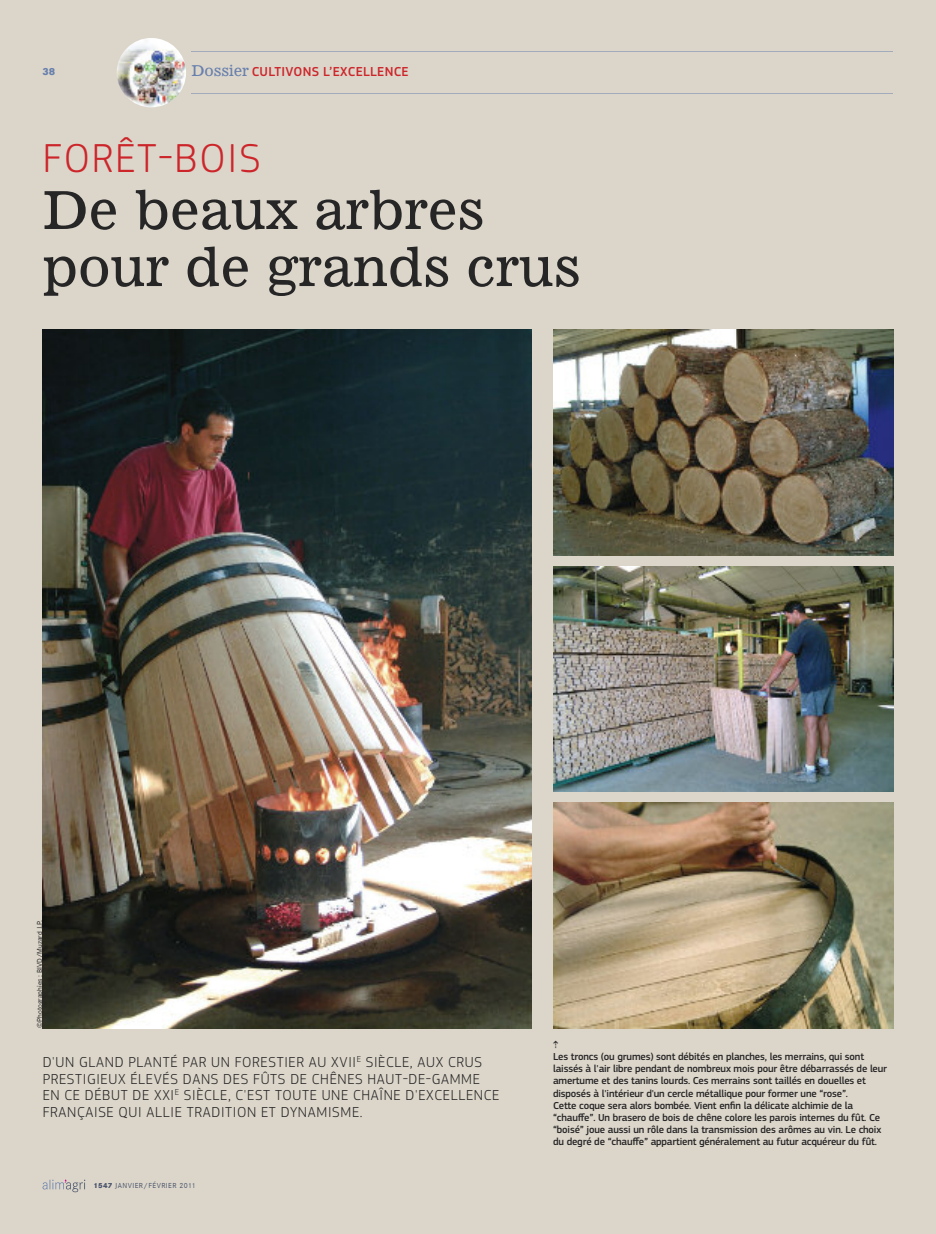
<style>
.page{position:relative;width:936px;height:1234px;background:#fff}
.page>*{position:absolute;margin:0;border:0;box-sizing:border-box;transform-origin:0 0}
.t1{font:52.5px/57px "News 701 BT Roman A";color:#272627}
.t2{font:300 42px "PF Square Sans Pro";letter-spacing:.045em;color:#cc262b}
.t3{font:300 15px/16.5px "PF Square Sans Pro";letter-spacing:.045em;color:#272627}
.t4{font:500 13.5px "PF Square Sans Pro";letter-spacing:.02em;color:#cc262b}
.t5{font:500 10.5px/12px "PF Square Sans Pro";letter-spacing:-.015em;color:#272627}
.t6{font:800 10.5px "Corporate S";color:#6880ad}
.t7{font:7.5px "Corporate S";color:#272627}
.t8{font:7.5px "Corporate S";letter-spacing:.06em;color:#48526a}
.s1{font-family:"News 701 BT Roman A";font-weight:400;font-size:15px;color:#6880ad}
.s2{font-weight:800}
</style>
<div class="page">
<div style="left:0;top:0;width:935px;height:1233px;background:#dcd6ca"></div>
<img style="left:117px;top:38px;width:69px;height:69px;border-radius:50%">
<hr style="left:191px;top:51px;width:702px;height:1px;background:#a2abbb">
<hr style="left:191px;top:94px;width:702px;height:1px;background:#a2abbb">
<svg style="left:43px;top:1179px;width:42px;height:12px"></svg>
<img style="left:553px;top:329px;width:340px;height:226px">
<img style="left:43px;top:329px;width:488px;height:699px">
<img style="left:553px;top:566px;width:340px;height:225px">
<img style="left:553px;top:802px;width:340px;height:226px">
<p class="t6" style="left:43px;top:65px;width:14px">38</p>
<p class="t4" style="left:191px;top:67px;width:219px"><span class="s1">Dossier</span> CULTIVONS L’exCeLLeNCe</p>
<p class="t2" style="left:43px;top:144px;width:219px">FORÊT-BOIS</p>
<p class="t1" style="left:43px;top:186px;width:539px">De beaux arbres pour de grands crus</p>
<p class="t7" style="left:35px;top:1027px;width:109px;rotate:-90deg">©PHOTOGRAPHIES : BIVD/MUZARD J.P.</p>
<p class="t3" style="left:43px;top:1055px;width:458px">D'UN GLAND PLANTÉ PAR UN FORESTIER AU XVII<sup>E</sup> SIÈCLE, AUX CRUS PRESTIGIEUX ÉLEVÉS DANS DES FÛTS DE CHÊNES HAUT-DE-GAMME EN CE DÉBUT DE XXI<sup>E</sup> SIÈCLE, C'EST TOUTE UNE CHAÎNE D'EXCELLENCE FRANÇAISE QUI ALLIE TRADITION ET DYNAMISME.</p>
<p class="t8" style="left:94px;top:1180px;width:103px"><span class="s2">1547</span> JANVIER/FÉVRIER 2011</p>
<p class="t5" style="left:553px;top:1039px;width:335px">⇡<br>Les troncs (ou grumes) sont débités en planches, les merrains, qui sont laissés à l'air libre pendant de nombreux mois pour être débarrassés de leur amertume et des tanins lourds. Ces merrains sont taillés en douelles et disposés à l'intérieur d'un cercle métallique pour former une “rose”.<br>Cette coque sera alors bombée. Vient enfin la délicate alchimie de la “chauffe”. Un brasero de bois de chêne colore les parois internes du fût. Ce “boisé” joue aussi un rôle dans la transmission des arômes au vin. Le choix du degré de “chauffe” appartient généralement au futur acquéreur du fût.</p>
</div>
